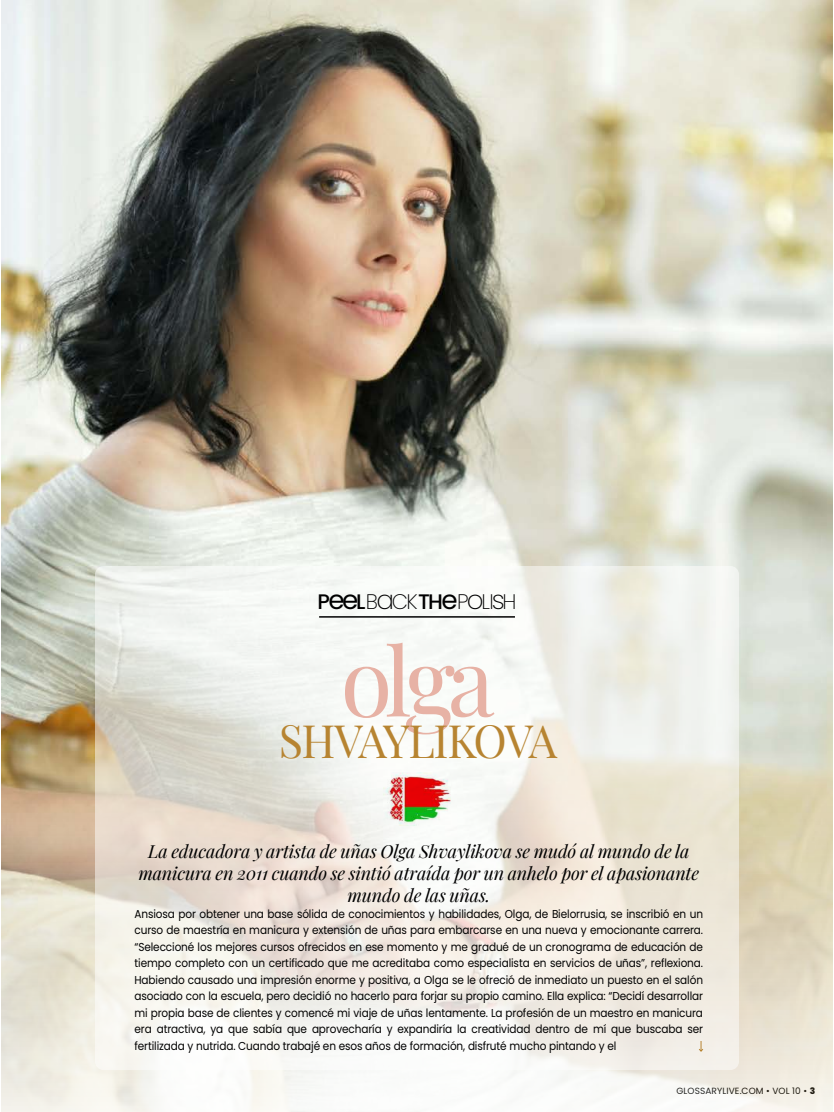
<style>
.page{position:relative;width:834px;height:1112px;background:#fff}
.page>*{position:absolute;margin:0;border:0;box-sizing:border-box;transform-origin:0 0}
.t1{font:94.5px "Playfair Display";color:#e7b2a5}
.t2{font:45px "Playfair Display";letter-spacing:-.035em;color:#b78431}
.t3{font:200 21px "Poppins";color:#000}
.t4{font:italic 18px/21.6px "Playfair Display";letter-spacing:-.01em;color:#000;text-align:center}
.t5{font:11.5px/16.5px "Poppins";letter-spacing:-.01em;color:#000;text-align:justify;scale:.91 1}
.t6{font:9px "Poppins";letter-spacing:.01em;color:#000}
.s1{font-weight:500}
.s2{font-weight:400;font-size:26.15px}
.s3{font-size:26.15px}
.s4{font-weight:800}
</style>
<div class="page">
<img style="left:1px;top:0;width:832px;height:1112px">
<svg style="left:95px;top:566px;width:644px;height:504px"></svg>
<img style="left:384px;top:772px;width:67px;height:54px">
<hr style="left:319px;top:616px;width:196px;height:2px;background:#000">
<svg style="left:698px;top:1041px;width:6px;height:11px"></svg>
<h3 class="t3" style="left:318px;top:589px;width:200px"><span class="s1">P</span><span class="s2">ee</span><span class="s1">L</span>B<span class="s3">a</span>CK<span class="s1">TH</span><span class="s2">e</span>P<span class="s3">o</span>LI<span class="s3">s</span>H</h3>
<h1 class="t1" style="left:341px;top:607px;width:156px">olga</h1>
<h2 class="t2" style="left:279px;top:706px;width:280px">SHVAYLIKOVA</h2>
<h3 class="t4" style="left:138px;top:839px;width:562px">La educadora y artista de uñas Olga Shvaylikova se mudó al mundo de la manicura en 2011 cuando se sintió atraída por un anhelo por el apasionante mundo de las uñas.</h3>
<p class="t5" style="left:135px;top:906px;width:626px">Ansiosa por obtener una base sólida de conocimientos y habilidades, Olga, de Bielorrusia, se inscribió en un curso de maestría en manicura y extensión de uñas para embarcarse en una nueva y emocionante carrera. “Seleccioné los mejores cursos ofrecidos en ese momento y me gradué de un cronograma de educación de tiempo completo con un certificado que me acreditaba como especialista en servicios de uñas”, reflexiona.<br>Habiendo causado una impresión enorme y positiva, a Olga se le ofreció de inmediato un puesto en el salón asociado con la escuela, pero decidió no hacerlo para forjar su propio camino. Ella explica: “Decidí desarrollar mi propia base de clientes y comencé mi viaje de uñas lentamente. La profesión de un maestro en manicura era atractiva, ya que sabía que aprovecharía y expandiría la creatividad dentro de mí que buscaba ser fertilizada y nutrida. Cuando trabajé en esos años de formación, disfruté mucho pintando y el</p>
<p class="t6" style="left:676px;top:1086px;width:140px">GLOSSARYLIVE.COM • VOL 10 • <span class="s4">3</span></p>
</div>
